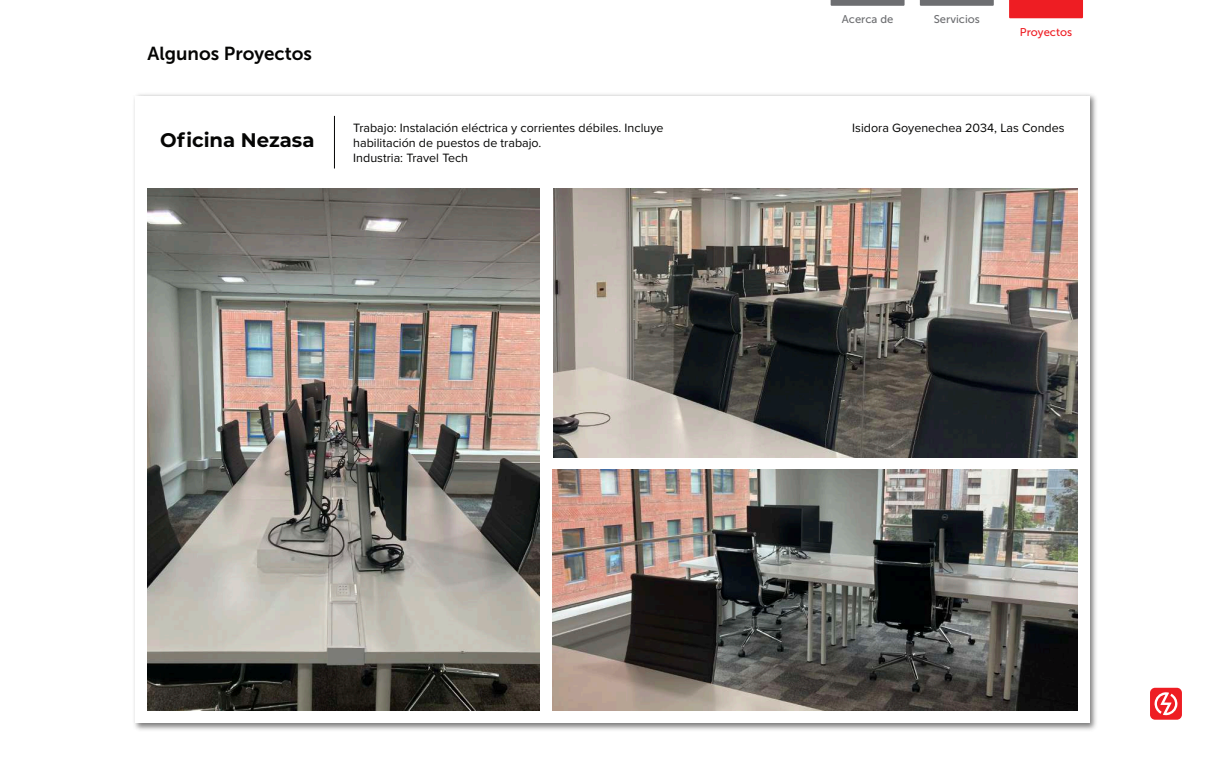
<style>
.page{position:relative;width:1225px;height:765px;background:#fff}
.page>*{position:absolute;margin:0;border:0;box-sizing:border-box;transform-origin:0 0}
.t1{font:700 19.62px "Montserrat";color:#050504}
.t2{font:18.75px "Museo Sans 700";color:#050504}
.t3{font:12.5px/15px "Proxima Nova";color:#050504}
.t4{font:11.25px "Museo Sans 500";color:#6d6e71}
.t5{font:11.25px "Museo Sans 500";color:#ee1d23}
</style>
<div class="page">
<svg style="left:831px;top:0;width:74px;height:6px"></svg>
<svg style="left:920px;top:0;width:74px;height:6px"></svg>
<svg style="left:1009px;top:0;width:74px;height:18px"></svg>
<div style="left:1150px;top:688px;width:32px;height:32px;background:#ee1d23;border-radius:5px"></div>
<svg style="left:1154px;top:692px;width:24px;height:23px"></svg>
<img style="left:134px;top:94px;width:962px;height:636px">
<div style="left:135px;top:96px;width:955px;height:627px;background:#fff"></div>
<img style="left:148px;top:188px;width:392px;height:523px">
<img style="left:552px;top:470px;width:525px;height:241px">
<img style="left:553px;top:188px;width:524px;height:269px">
<hr style="left:334px;top:116px;width:1px;height:53px;background:#050504">
<h2 class="t2" style="left:148px;top:43px;width:166px">Algunos Proyectos</h2>
<p class="t4" style="left:842px;top:13px;width:53px">Acerca de</p>
<p class="t4" style="left:934px;top:13px;width:48px">Servicios</p>
<p class="t5" style="left:1020px;top:26px;width:54px">Proyectos</p>
<h1 class="t1" style="left:160px;top:126px;width:156px">Oficina Nezasa</h1>
<p class="t3" style="left:353px;top:119px;width:312px">Trabajo: Instalación eléctrica y corrientes débiles. Incluye habilitación de puestos de trabajo.<br>Industria: Travel Tech</p>
<p class="t3" style="left:852px;top:120px;width:214px">Isidora Goyenechea 2034, Las Condes</p>
</div>
